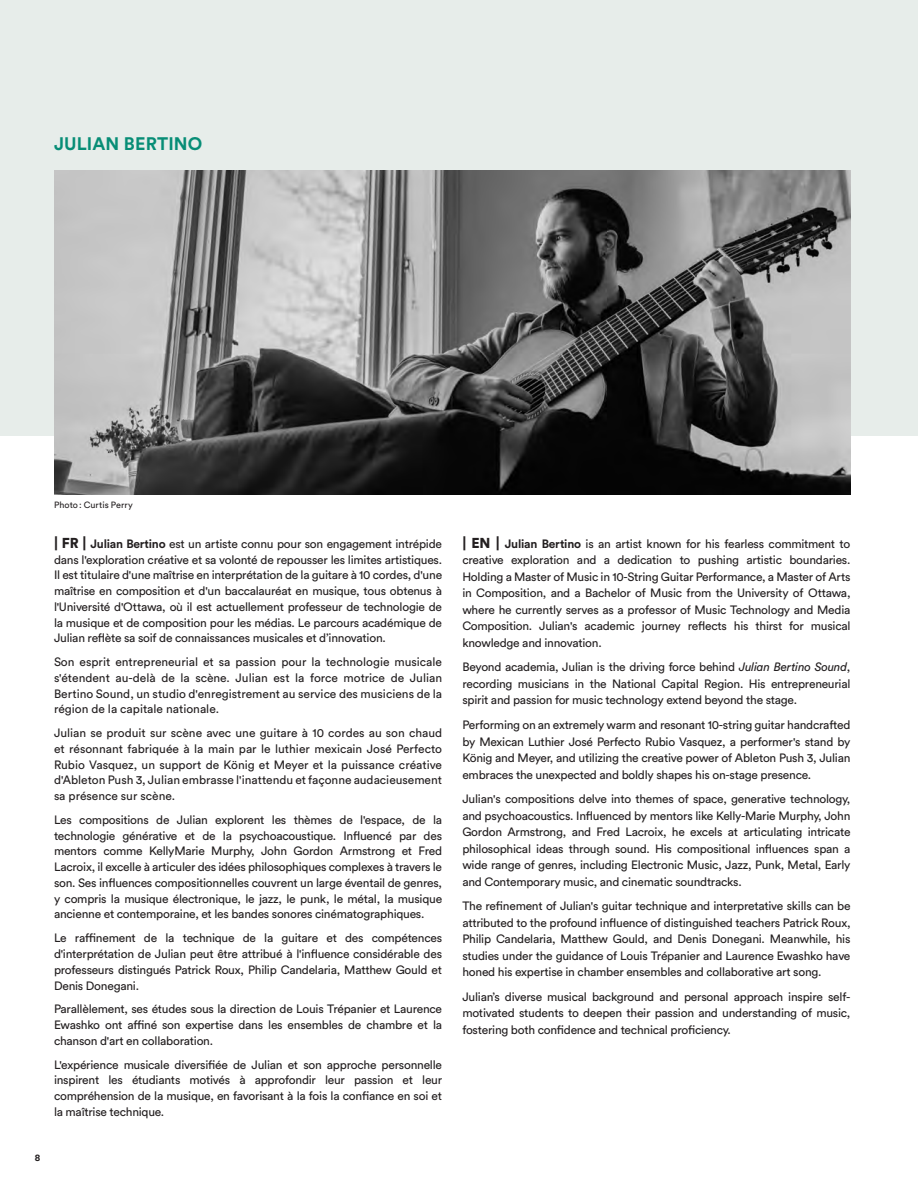
<style>
.page{position:relative;width:918px;height:1188px;background:#fff}
.page>*{position:absolute;margin:0;border:0;box-sizing:border-box;transform-origin:0 0}
.t1{font:700 18px "Circular Std";letter-spacing:.01em;color:#078d76}
.t2{font:12px/15.8px "Circular Std";letter-spacing:-.02em;color:#231f20;text-align:justify}
.t3{font:700 9.75px "Circular Std";color:#231f20}
.t4{font:9px "Circular Std";letter-spacing:.005em;color:#231f20}
.s1{font-weight:900;font-size:14.25px}
.s2{font-weight:700}
.s3{font-style:italic}
</style>
<div class="page">
<div style="left:0;top:0;width:918px;height:436px;background:#e7edea"></div>
<img style="left:54px;top:171px;width:796px;height:324px">
<h1 class="t1" style="left:54px;top:132px;width:150px">JULIAN BERTINO</h1>
<p class="t4" style="left:54px;top:499px;width:80px">Photo: Curtis Perry</p>
<p class="t2" style="left:54px;top:536px;width:390px"><span class="s1">| FR |</span> <span class="s2">Julian Bertino</span> est un artiste connu pour son engagement intrépide dans l'exploration créative et sa volonté de repousser les limites artistiques.<br>Il est titulaire d'une maîtrise en interprétation de la guitare à 10 cordes, d'une maîtrise en composition et d'un baccalauréat en musique, tous obtenus à l'Université d'Ottawa, où il est actuellement professeur de technologie de la musique et de composition pour les médias. Le parcours académique de Julian reflète sa soif de connaissances musicales et d’innovation.</p>
<p class="t2" style="left:54px;top:654px;width:390px">Son esprit entrepreneurial et sa passion pour la technologie musicale s'étendent au-delà de la scène. Julian est la force motrice de Julian Bertino Sound, un studio d'enregistrement au service des musiciens de la région de la capitale nationale.</p>
<p class="t2" style="left:54px;top:725px;width:390px">Julian se produit sur scène avec une guitare à 10 cordes au son chaud et résonnant fabriquée à la main par le luthier mexicain José Perfecto Rubio Vasquez, un support de König et Meyer et la puissance créative d'Ableton Push 3, Julian embrasse l'inattendu et façonne audacieusement sa présence sur scène.</p>
<p class="t2" style="left:54px;top:812px;width:390px">Les compositions de Julian explorent les thèmes de l'espace, de la technologie générative et de la psychoacoustique. Influencé par des mentors comme KellyMarie Murphy, John Gordon Armstrong et Fred Lacroix, il excelle à articuler des idées philosophiques complexes à travers le son. Ses influences compositionnelles couvrent un large éventail de genres, y compris la musique électronique, le jazz, le punk, le métal, la musique ancienne et contemporaine, et les bandes sonores cinématographiques.</p>
<p class="t2" style="left:54px;top:930px;width:390px">Le raffinement de la technique de la guitare et des compétences d'interprétation de Julian peut être attribué à l'influence considérable des professeurs distingués Patrick Roux, Philip Candelaria, Matthew Gould et Denis Donegani.</p>
<p class="t2" style="left:54px;top:1001px;width:390px">Parallèlement, ses études sous la direction de Louis Trépanier et Laurence Ewashko ont affiné son expertise dans les ensembles de chambre et la chanson d'art en collaboration.</p>
<p class="t2" style="left:54px;top:1056px;width:390px">L'expérience musicale diversifiée de Julian et son approche personnelle inspirent les étudiants motivés à approfondir leur passion et leur compréhension de la musique, en favorisant à la fois la confiance en soi et la maîtrise technique.</p>
<p class="t3" style="left:35px;top:1151px;width:7px">8</p>
<p class="t2" style="left:462px;top:535px;width:390px;line-height:16.5px"><span class="s1">| EN |</span> <span class="s2">Julian Bertino</span> is an artist known for his fearless commitment to creative exploration and a dedication to pushing artistic boundaries.<br>Holding a Master of Music in 10-String Guitar Performance, a Master of Arts in Composition, and a Bachelor of Music from the University of Ottawa, where he currently serves as a professor of Music Technology and Media Composition. Julian's academic journey reflects his thirst for musical knowledge and innovation.</p>
<p class="t2" style="left:462px;top:659px;width:390px;line-height:16.5px">Beyond academia, Julian is the driving force behind <span class="s3">Julian Bertino Sound</span>, recording musicians in the National Capital Region. His entrepreneurial spirit and passion for music technology extend beyond the stage.</p>
<p class="t2" style="left:462px;top:716px;width:390px;line-height:16.5px">Performing on an extremely warm and resonant 10-string guitar handcrafted by Mexican Luthier José Perfecto Rubio Vasquez, a performer's stand by König and Meyer, and utilizing the creative power of Ableton Push 3, Julian embraces the unexpected and boldly shapes his on-stage presence.</p>
<p class="t2" style="left:462px;top:791px;width:390px;line-height:16.5px">Julian's compositions delve into themes of space, generative technology, and psychoacoustics. Influenced by mentors like Kelly-Marie Murphy, John Gordon Armstrong, and Fred Lacroix, he excels at articulating intricate philosophical ideas through sound. His compositional influences span a wide range of genres, including Electronic Music, Jazz, Punk, Metal, Early and Contemporary music, and cinematic soundtracks.</p>
<p class="t2" style="left:462px;top:898px;width:390px;line-height:16.5px">The refinement of Julian's guitar technique and interpretative skills can be attributed to the profound influence of distinguished teachers Patrick Roux, Philip Candelaria, Matthew Gould, and Denis Donegani. Meanwhile, his studies under the guidance of Louis Trépanier and Laurence Ewashko have honed his expertise in chamber ensembles and collaborative art song.</p>
<p class="t2" style="left:462px;top:988px;width:390px;line-height:16.5px">Julian’s diverse musical background and personal approach inspire self&shy;motivated students to deepen their passion and understanding of music, fostering both confidence and technical proficiency.</p>
</div>
